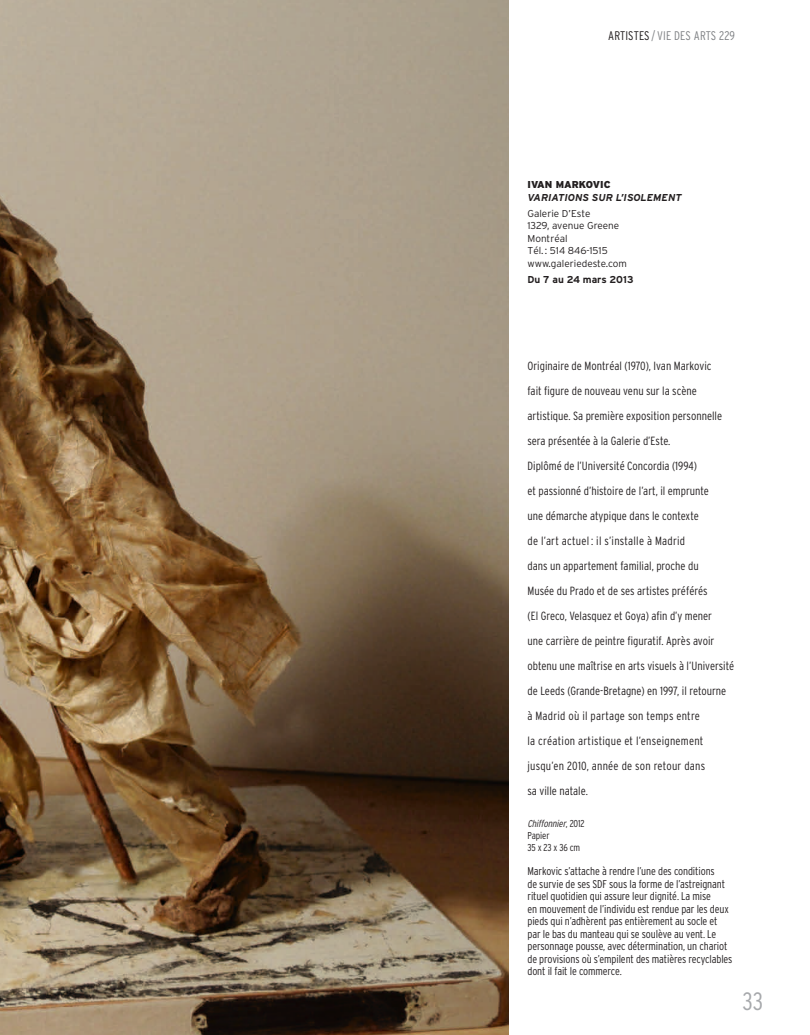
<style>
.page{position:relative;width:810px;height:1035px;background:#fff}
.page>*{position:absolute;margin:0;border:0;box-sizing:border-box;transform-origin:0 0}
.t1{font:300 condensed 25px "Interstate";color:#a7a9ac}
.t2{font:300 condensed 12.5px "Interstate";letter-spacing:.01em;color:#808285}
.t3{font:300 condensed 11.88px/25px "Interstate";color:#231f20}
.t4{font:300 condensed 11.25px/12.5px "Interstate";letter-spacing:-.01em;color:#231f20}
.t5{font:300 10px/12.5px "Interstate";color:#231f20}
.t6{font:300 condensed 10px/11.9px "Interstate";letter-spacing:-.01em;color:#231f20}
.t7{font:italic 700 10px "Interstate";color:#231f20}
.t8{font:700 10px "Interstate";color:#231f20}
.t9{font:900 10px "Interstate";color:#231f20}
.s1{color:#231f20}
.s2{font-style:italic}
</style>
<div class="page">
<img style="left:0;top:0;width:509px;height:1035px">
<p class="t2" style="left:608px;top:29px;width:93px"><span class="s1">ARTISTES</span> / vie des arts</p>
<p class="t2" style="left:719px;top:29px;width:17px">229</p>
<p class="t9" style="left:528px;top:179px;width:85px">IVAN MARKOVIC</p>
<p class="t7" style="left:528px;top:191px;width:156px">VARIATIONS SUR L’ISOLEMENT</p>
<p class="t5" style="left:528px;top:207px;width:101px">Galerie D’Este<br>1329, avenue Greene<br>Montréal<br>Tél. : 514 846-1515 www.galeriedeste.com</p>
<p class="t8" style="left:528px;top:274px;width:107px">Du 7 au 24 mars 2013</p>
<p class="t3" style="left:528px;top:353px;width:208px">Originaire de Montréal (1970), Ivan Markovic<br>fait figure de nouveau venu sur la scène artistique. Sa première exposition personnelle sera présentée à la Galerie d’Este.<br>Diplômé de l’Université Concordia (1994)<br>et passionné d’histoire de l’art, il emprunte<br>une démarche atypique dans le contexte<br>de l’art actuel : il s’installe à Madrid<br>dans un appartement familial, proche du<br>Musée du Prado et de ses artistes préférés<br>(El Greco, Velasquez et Goya) afin d’y mener<br>une carrière de peintre figuratif. Après avoir obtenu une maîtrise en arts visuels à l’Université de Leeds (Grande-Bretagne) en 1997, il retourne<br>à Madrid où il partage son temps entre<br>la création artistique et l’enseignement jusqu’en 2010, année de son retour dans<br>sa ville natale.</p>
<p class="t6" style="left:527px;top:818px;width:59px"><span class="s2">Chiffonnier</span>, 2 0 1 2<br>Papier<br>35x23x36cm</p>
<p class="t4" style="left:528px;top:865px;width:206px">Markovic s’attache à rendre l’une des conditions<br>de survie de ses SDF sous la forme de l’astreignant rituel quotidien qui assure leur dignité. La mise<br>en mouvement de l’individu est rendue par les deux pieds qui n’adhèrent pas entièrement au socle et par le bas du manteau qui se soulève au vent. Le personnage pousse, avec détermination, un chariot de provisions où s’empilent des matières recyclables dont il fait le commerce.</p>
<h1 class="t1" style="left:742px;top:987px;width:22px">33</h1>
</div>
